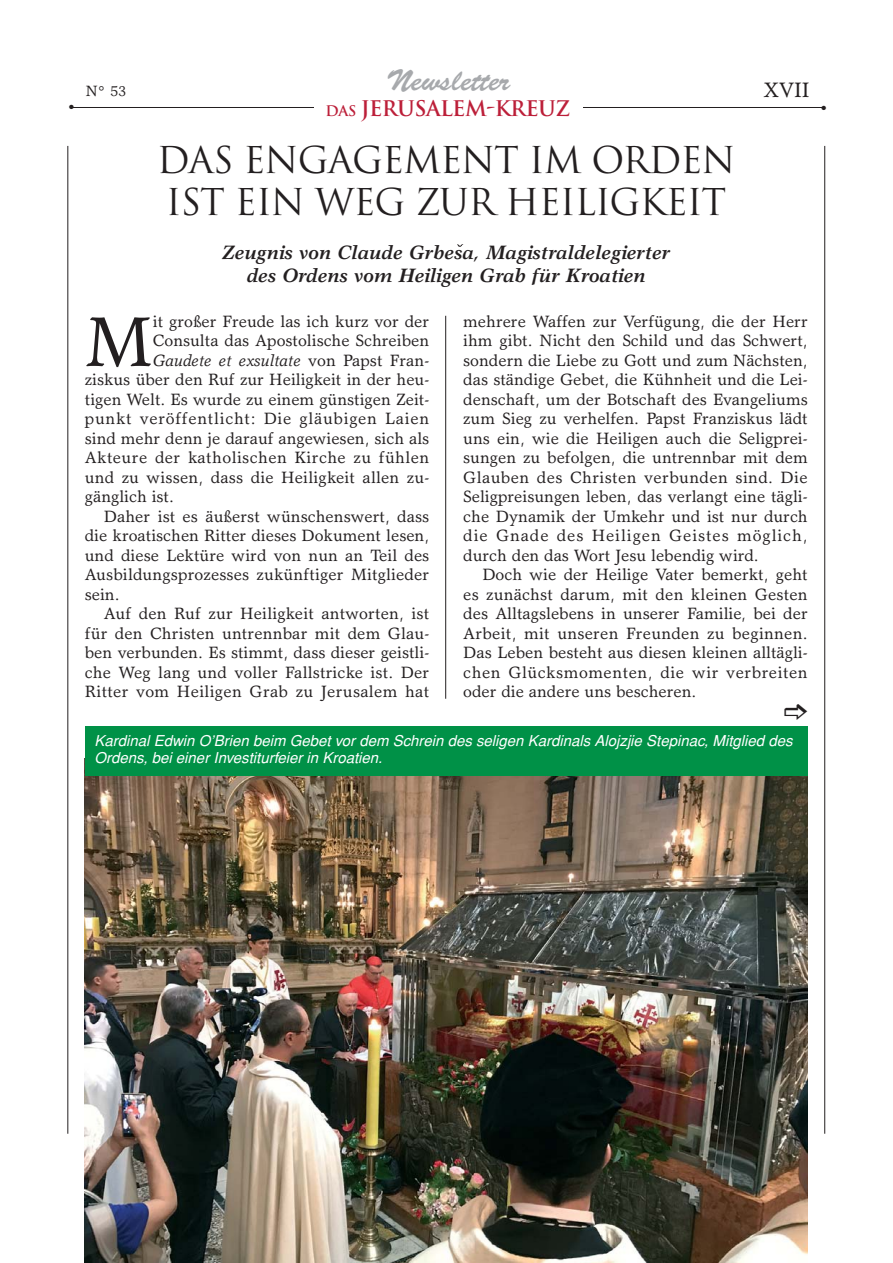
<style>
.page{position:relative;width:893px;height:1263px;background:#fff}
.page>*{position:absolute;margin:0;border:0;box-sizing:border-box;transform-origin:0 0}
.t1{font:70.65px "Garth Graphic";color:#231f20}
.t2{font:36px/42px "Trajan";letter-spacing:-.025em;color:#231f20}
.t3{font:30px "Brush Script";color:#a7a9ac}
.t4{font:700 21px "Trajan";letter-spacing:-.025em;color:#bc1f39}
.t5{font:21px "Garth Graphic";color:#231f20}
.t6{font:italic 700 19.5px/23.2px "Garth Graphic";color:#231f20;text-align:center}
.t7{font:16.5px/19.5px "Garth Graphic";color:#231f20;text-align:justify}
.t8{font:16.5px "Garth Graphic";letter-spacing:.045em;color:#231f20}
.t9{font:16.5px "Garth Graphic";letter-spacing:.025em;color:#231f20}
.t10{font:16.5px "Garth Graphic";letter-spacing:.02em;color:#231f20}
.t11{font:italic 16.5px "Garth Graphic";letter-spacing:.005em;color:#231f20}
.t12{font:italic 15px/16.5px "Helvetica";color:#fff}
.t13{font:15px "Garth Graphic";color:#231f20}
.t14{font:6px "Zapf Dingbats";color:#231f20}
.s1{font-size:14.25px}
.s2{font-style:normal}
</style>
<div class="page">
<hr style="left:68px;top:146px;width:1px;height:988px;background:#231f20">
<hr style="left:824px;top:146px;width:1px;height:988px;background:#231f20">
<hr style="left:445px;top:316px;width:1px;height:383px;background:#231f20">
<img style="left:85px;top:775px;width:723px;height:488px">
<div style="left:85px;top:726px;width:723px;height:49px;background:#009147"></div>
<hr style="left:71px;top:107px;width:754px;height:1px;background:#231f20">
<div style="left:314px;top:100px;width:268px;height:22px;background:#fff"></div>
<img style="left:457px;top:244px;width:7px;height:3px">
<h3 class="t3" style="left:386px;top:72px;width:125px">Newsletter</h3>
<p class="t4" style="left:326px;top:97px;width:246px"><span class="s1">Das</span> JERUSALEM-KREUZ</p>
<p class="t5" style="left:763px;top:82px;width:48px">XVII</p>
<p class="t13" style="left:86px;top:85px;width:42px">N° 53</p>
<p class="t14" style="left:69px;top:104px;width:6px">●</p>
<p class="t14" style="left:821px;top:105px;width:6px">●</p>
<h2 class="t2" style="left:157px;top:140px;width:580px">DAS ENGAGEMENT IM ORDEN<br>IST EIN WEG ZUR HEILIGKEIT</h2>
<p class="t6" style="left:222px;top:243px;width:449px">Zeugnis von Claude Grbesa, Magistraldelegierter des Ordens vom Heiligen Grab für Kroatien</p>
<h1 class="t1" style="left:85px;top:315px;width:70px">M</h1>
<p class="t7" style="left:153px;top:313px;width:278px">it großer Freude las ich kurz vor der</p>
<p class="t7" style="left:153px;top:333px;width:278px">Consulta das Apostolische Schreiben</p>
<p class="t11" style="left:153px;top:354px;width:278px">Gaudete et exsultate <span class="s2">von Papst Fran-</span></p>
<p class="t7" style="left:85px;top:372px;width:346px">ziskus über den Ruf zur Heiligkeit in der heu-</p>
<p class="t7" style="left:85px;top:391px;width:346px">tigen Welt. Es wurde zu einem günstigen Zeit-</p>
<p class="t8" style="left:85px;top:412px;width:346px">punkt veröffentlicht: Die gläubigen Laien</p>
<p class="t7" style="left:85px;top:430px;width:346px">sind mehr denn je darauf angewiesen, sich als</p>
<p class="t9" style="left:85px;top:451px;width:346px">Akteure der katholischen Kirche zu fühlen</p>
<p class="t7" style="left:85px;top:469px;width:346px">und zu wissen, dass die Heiligkeit allen zu-</p>
<p class="t7" style="left:85px;top:489px;width:91px">gänglich ist.</p>
<p class="t7" style="left:104px;top:508px;width:327px">Daher ist es äußerst wünschenswert, dass</p>
<p class="t7" style="left:85px;top:528px;width:346px">die kroatischen Ritter dieses Dokument lesen,</p>
<p class="t7" style="left:85px;top:547px;width:346px">und diese Lektüre wird von nun an Teil des</p>
<p class="t7" style="left:85px;top:567px;width:346px">Ausbildungsprozesses zukünftiger Mitglieder</p>
<p class="t7" style="left:85px;top:586px;width:36px">sein.</p>
<p class="t7" style="left:104px;top:606px;width:327px">Auf den Ruf zur Heiligkeit antworten, ist</p>
<p class="t7" style="left:85px;top:625px;width:346px">für den Christen untrennbar mit dem Glau-</p>
<p class="t7" style="left:85px;top:645px;width:346px">ben verbunden. Es stimmt, dass dieser geistli-</p>
<p class="t7" style="left:85px;top:664px;width:346px">che Weg lang und voller Fallstricke ist. Der</p>
<p class="t10" style="left:85px;top:685px;width:346px">Ritter vom Heiligen Grab zu Jerusalem hat</p>
<p class="t7" style="left:463px;top:313px;width:346px">mehrere Waffen zur Verfügung, die der Herr ihm gibt. Nicht den Schild und das Schwert, sondern die Liebe zu Gott und zum Nächsten, das ständige Gebet, die Kühnheit und die Lei&shy;denschaft, um der Botschaft des Evangeliums zum Sieg zu verhelfen. Papst Franziskus lädt uns ein, wie die Heiligen auch die Seligprei&shy;sungen zu befolgen, die untrennbar mit dem Glauben des Christen verbunden sind. Die Seligpreisungen leben, das verlangt eine tägli&shy;che Dynamik der Umkehr und ist nur durch die Gnade des Heiligen Geistes möglich, durch den das Wort Jesu lebendig wird.</p>
<p class="t7" style="left:463px;top:567px;width:346px;text-indent:19px">Doch wie der Heilige Vater bemerkt, geht es zunächst darum, mit den kleinen Gesten des Alltagslebens in unserer Familie, bei der Arbeit, mit unseren Freunden zu beginnen.<br>Das Leben besteht aus diesen kleinen alltägli&shy;chen Glücksmomenten, die wir verbreiten oder die andere uns bescheren.</p>
<p class="t12" style="left:95px;top:734px;width:703px">Kardinal Edwin O’Brien beim Gebet vor dem Schrein des seligen Kardinals Alojzjie Stepinac, Mitglied des<br>Ordens, bei einer Investiturfeier in Kroatien.</p>
</div>
